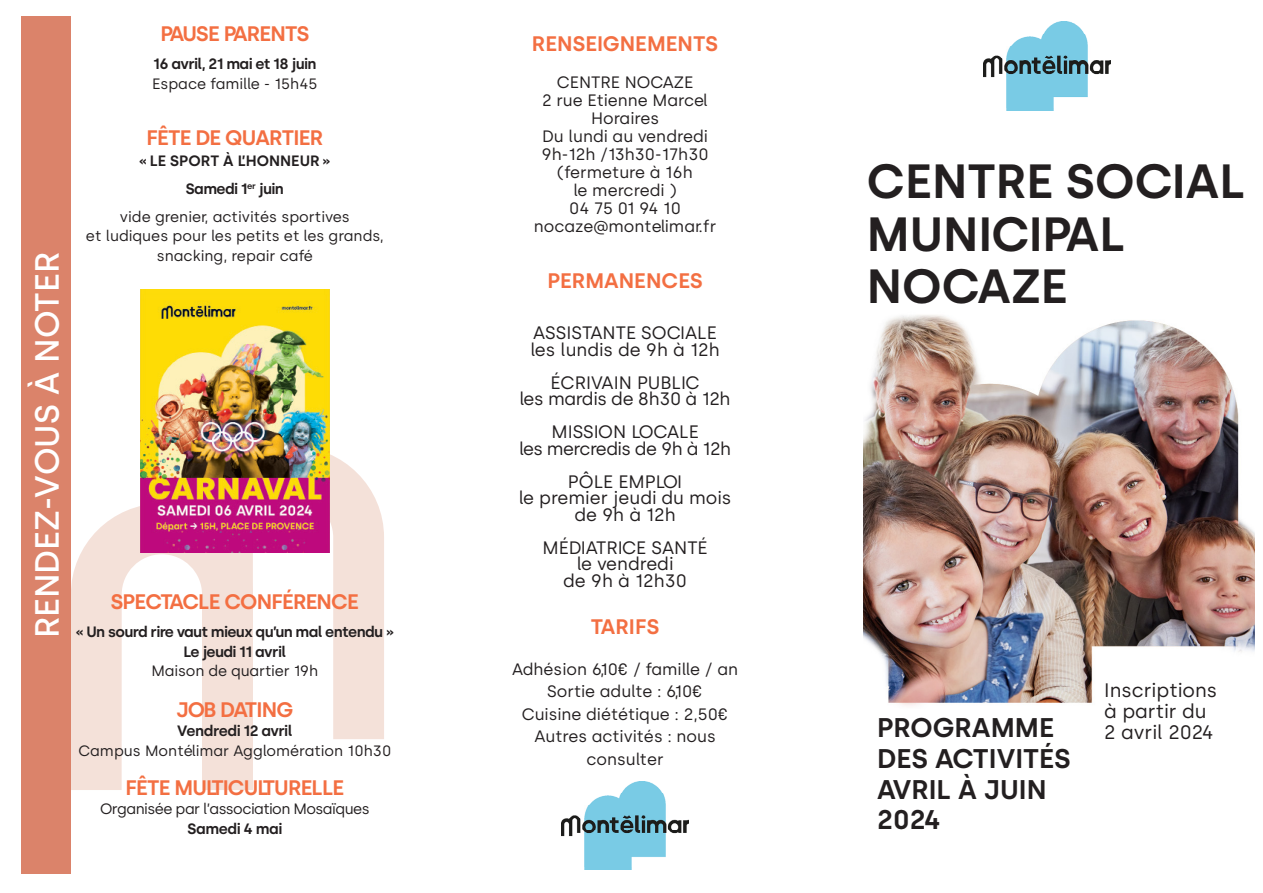
<style>
.page{position:relative;width:1263px;height:893px;background:#fff}
.page>*{position:absolute;margin:0;border:0;box-sizing:border-box;transform-origin:0 0}
.t1{font:600 48px/52.5px "Silka";color:#231f20}
.t2{font:500 33.6px "Silka";color:#fff}
.t3{font:600 27px/30.6px "Silka";color:#231f20}
.t4{font:600 21px "Silka";letter-spacing:-.04em;color:#f36f42}
.t5{font:600 21px "Silka";color:#f36f42}
.t6{font:19.5px/21px "Silka";color:#231f20}
.t7{font:18px/16.5px "Silka";color:#231f20;text-align:center}
.t8{font:18px/16.5px "Silka";letter-spacing:-.02em;color:#231f20;text-align:center}
.t9{font:18px/16.5px "Silka";letter-spacing:-.03em;color:#231f20;text-align:center}
.t10{font:16.5px/18px "Silka";color:#231f20;text-align:center}
.t11{font:15px/19.5px "Silka";color:#231f20;text-align:center}
.t12{font:600 15px/19.5px "Silka";letter-spacing:-.04em;color:#231f20;text-align:center}
.t13{font:600 15px/28px "Silka";color:#231f20;text-align:center}
.t14{font:15px "Silka";letter-spacing:-.035em;color:#231f20}
.s1{font-weight:400}
</style>
<div class="page">
<img style="left:864px;top:315px;width:390px;height:391px">
<svg style="left:71px;top:503px;width:131px;height:287px"></svg>
<svg style="left:202px;top:446px;width:182px;height:344px;fill:#f4e1d9"></svg>
<img style="left:983px;top:22px;width:128px;height:89px">
<img style="left:561px;top:781px;width:128px;height:89px">
<div style="left:21px;top:17px;width:50px;height:857px;background:#db836a"></div>
<img style="left:141px;top:289px;width:188px;height:263px">
<h2 class="t2" style="left:27px;top:638px;width:388px;rotate:-90deg">RENDEZ-VOUS À NOTER</h2>
<p class="t4" style="left:160px;top:21px;width:150px">PAUSE PARENTS</p>
<p class="t12" style="left:153px;top:54px;width:165px">16 avril, 21 mai et 18 juin</p>
<p class="t11" style="left:152px;top:74px;width:167px">Espace famille - 15h45</p>
<p class="t4" style="left:146px;top:125px;width:178px">FÊTE DE QUARTIER</p>
<p class="t13" style="left:120px;top:146px;width:231px">« LE SPORT À L’HONNEUR »<br>Samedi 1<sup>er</sup> juin<br><span class="s1">vide grenier, activités sportives</span></p>
<p class="t11" style="left:86px;top:226px;width:299px">et ludiques pour les petits et les grands, snacking, repair café</p>
<p class="t4" style="left:111px;top:589px;width:250px">SPECTACLE CONFÉRENCE</p>
<p class="t12" style="left:75px;top:622px;width:320px">« Un sourd rire vaut mieux qu’un mal entendu »<br>Le jeudi 11 avril</p>
<p class="t11" style="left:152px;top:661px;width:168px">Maison de quartier 19h</p>
<p class="t4" style="left:176px;top:697px;width:118px">JOB DATING</p>
<p class="t12" style="left:177px;top:721px;width:117px">Vendredi 12 avril</p>
<p class="t11" style="left:78px;top:741px;width:314px">Campus Montélimar Agglomération 10h30</p>
<p class="t4" style="left:125px;top:775px;width:220px">FÊTE MULTICULTURELLE</p>
<p class="t14" style="left:100px;top:800px;width:271px">Organisée par l’association Mosaïques</p>
<p class="t12" style="left:187px;top:819px;width:96px">Samedi 4 mai</p>
<p class="t5" style="left:532px;top:31px;width:188px">RENSEIGNEMENTS</p>
<p class="t10" style="left:534px;top:73px;width:184px">CENTRE NOCAZE<br>2 rue Etienne Marcel<br>Horaires<br>Du lundi au vendredi<br>9h-12h /13h30-17h30 (fermeture à 16h<br>le mercredi )<br>04 75 01 94 10 nocaze@montelimar.fr</p>
<p class="t5" style="left:547px;top:268px;width:157px">PERMANENCES</p>
<p class="t7" style="left:530px;top:325px;width:191px;text-align:left">ASSISTANTE SOCIALE les lundis de 9h à 12h</p>
<p class="t8" style="left:519px;top:374px;width:213px">ÉCRIVAIN PUBLIC<br>les mardis de 8h30 à 12h</p>
<p class="t9" style="left:519px;top:424px;width:213px">MISSION LOCALE<br>les mercredis de 9h à 12h</p>
<p class="t7" style="left:519px;top:473px;width:214px">PÔLE EMPLOI<br>le premier jeudi du mois de 9h à 12h</p>
<p class="t7" style="left:542px;top:539px;width:167px">MÉDIATRICE SANTÉ le vendredi<br>de 9h à 12h30</p>
<p class="t4" style="left:591px;top:614px;width:70px">TARIFS</p>
<p class="t10" style="left:512px;top:658px;width:228px;line-height:22.5px">Adhésion 6,10€ / famille / an<br>Sortie adulte : 6,10€<br>Cuisine diététique : 2,50€<br>Autres activités : nous consulter</p>
<h1 class="t1" style="left:867px;top:155px;width:380px">CENTRE SOCIAL<br>MUNICIPAL<br>NOCAZE</h1>
<h3 class="t3" style="left:877px;top:712px;width:195px">PROGRAMME<br>DES ACTIVITÉS<br>AVRIL À JUIN<br>2024</h3>
<p class="t6" style="left:1104px;top:680px;width:115px">Inscriptions à partir du<br>2 avril 2024</p>
</div>
